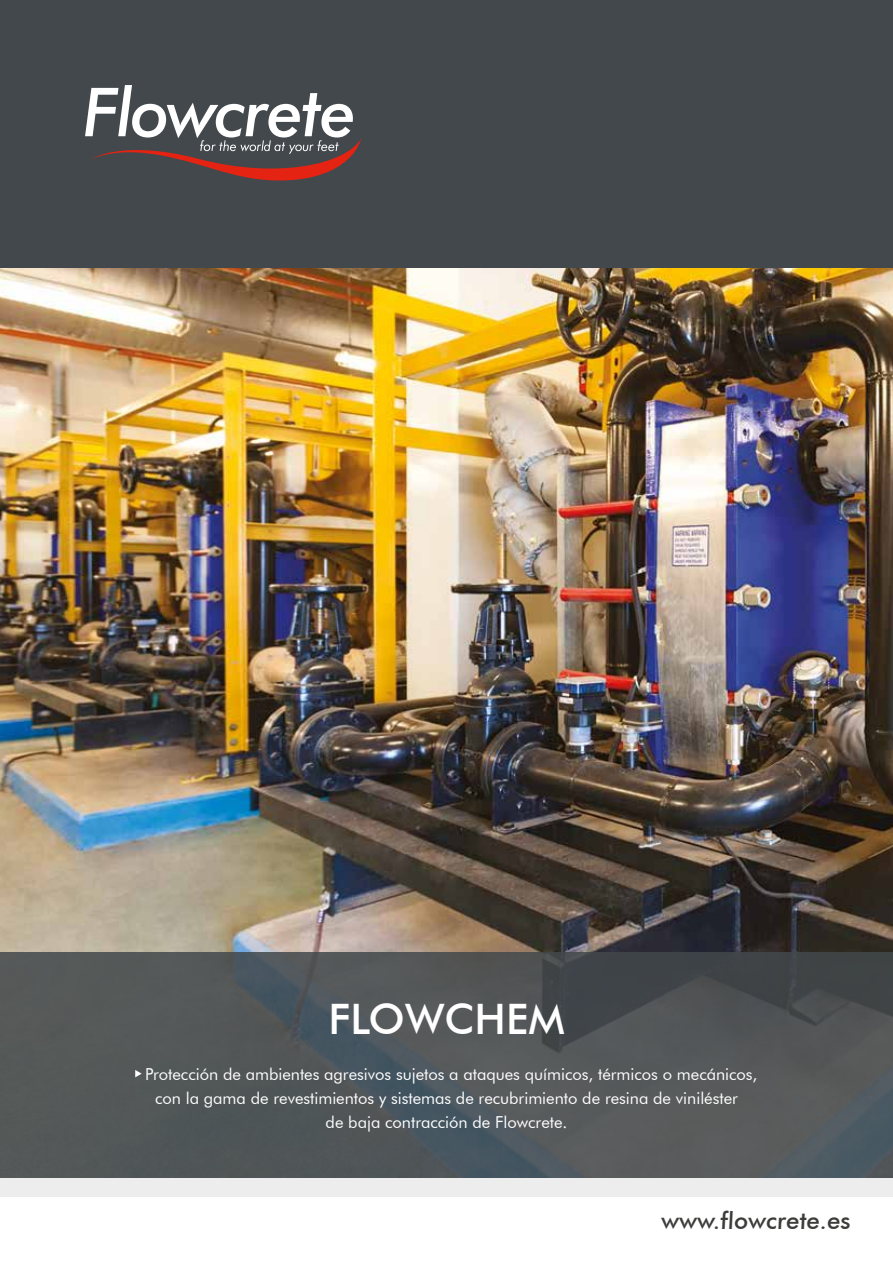
<style>
.page{position:relative;width:893px;height:1263px;background:#fff}
.page>*{position:absolute;margin:0;border:0;box-sizing:border-box;transform-origin:0 0}
.t1{font:500 42px "Futura BT";color:#fff}
.t2{font:500 24px "Futura BT";color:#3c3c3b}
.t3{font:16.5px/24px "Futura BT";color:#fff;text-align:center}
</style>
<div class="page">
<img style="left:0;top:268px;width:893px;height:684px">
<div style="left:0;top:0;width:893px;height:268px;background:#42484b"></div>
<svg style="left:85px;top:85px;width:276px;height:96px"></svg>
<svg style="left:0;top:952px;width:893px;height:226px;background:#505658"></svg>
<svg style="left:135px;top:1070px;width:7px;height:7px"></svg>
<h1 class="t1" style="left:328px;top:994px;width:238px">FLOWCHEM</h1>
<p class="t3" style="left:145px;top:1062px;width:614px">Protección de ambientes agresivos sujetos a ataques químicos, térmicos o mecánicos, con la gama de revestimientos y sistemas de recubrimiento de resina de viniléster<br>de baja contracción de Flowcrete.</p>
<h2 class="t2" style="left:661px;top:1206px;width:193px">www.flowcrete.es</h2>
</div>
